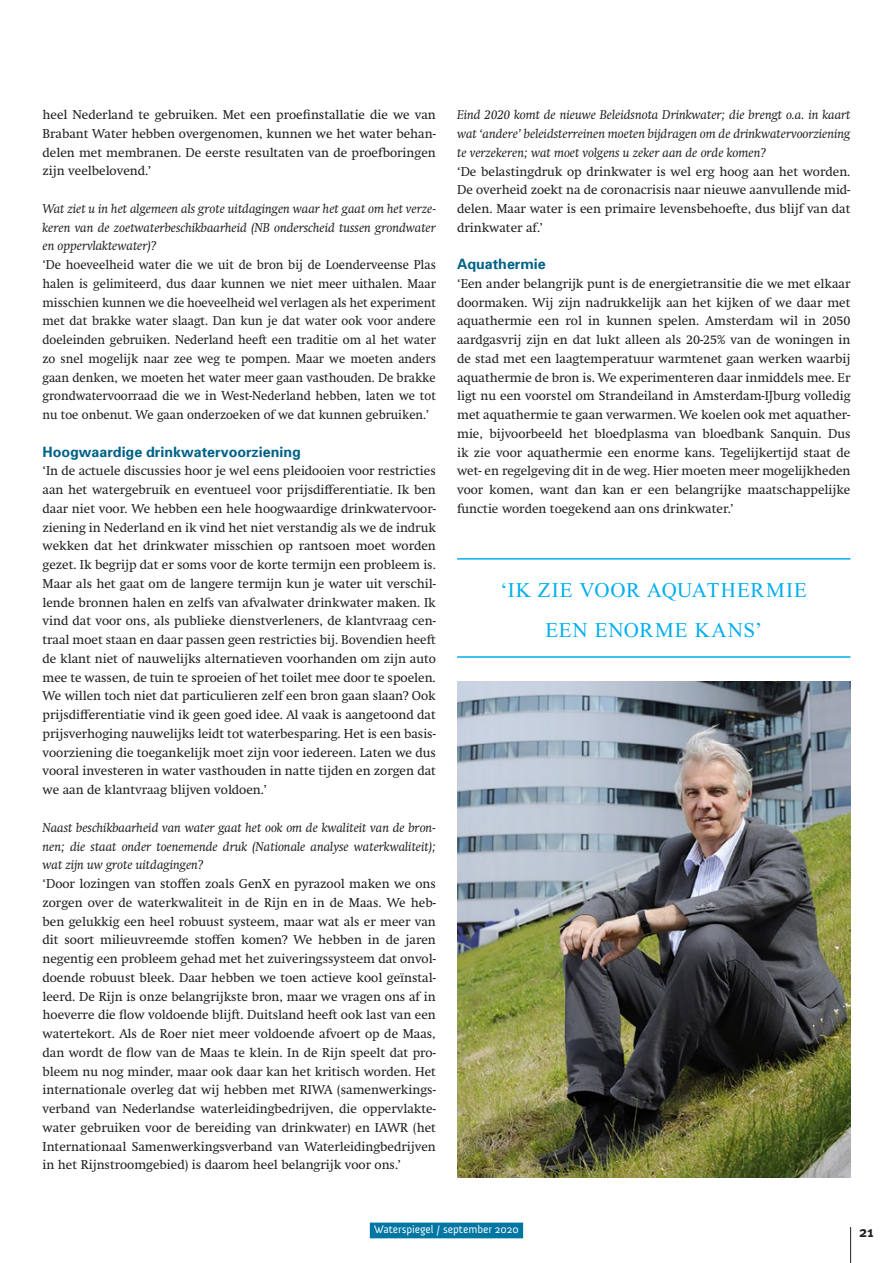
<style>
.page{position:relative;width:893px;height:1263px;background:#fff}
.page>*{position:absolute;margin:0;border:0;box-sizing:border-box;transform-origin:0 0}
.t1{font:21px/40.5px "Times New Roman";letter-spacing:.04em;color:#00aeef;text-align:center}
.t2{font:700 15px "Meta Plus";color:#231f20}
.t3{font:700 14.25px "Univers";color:#006288}
.t4{font:12.75px/18.8px "Swift";color:#231f20;text-align:justify}
.t5{font:12.75px/18.8px "Swift";color:#231f20;text-align:justify;scale:.96 1}
.t6{font:italic 12.75px/18.8px "Swift";color:#231f20;text-align:justify}
.t7{font:11.25px "Anivers";color:#fff}
</style>
<div class="page">
<hr style="left:850px;top:1227px;width:1px;height:36px;background:#231f20">
<div style="left:370px;top:1222px;width:153px;height:16px;background:#0076a3"></div>
<img style="left:457px;top:682px;width:394px;height:496px">
<hr style="left:457px;top:558px;width:393px;height:2px;background:#00aeef">
<hr style="left:457px;top:656px;width:393px;height:2px;background:#00aeef">
<p class="t4" style="left:43px;top:105px;width:395px">heel Nederland te gebruiken. Met een proefinstallatie die we van Brabant Water hebben overgenomen, kunnen we het water behan&shy;delen met membranen. De eerste resultaten van de proefboringen zijn veelbelovend.’</p>
<p class="t6" style="left:43px;top:199px;width:395px">Wat ziet u in het algemeen als grote uitdagingen waar het gaat om het verze&shy;keren van de zoetwaterbeschikbaarheid (NB onderscheid tussen grondwater en oppervlaktewater)?</p>
<p class="t5" style="left:43px;top:255px;width:411px">‘De hoeveelheid water die we uit de bron bij de Loenderveense Plas halen is gelimiteerd, dus daar kunnen we niet meer uithalen. Maar misschien kunnen we die hoeveelheid wel verlagen als het experiment met dat brakke water slaagt. Dan kun je dat water ook voor andere doeleinden gebruiken. Nederland heeft een traditie om al het water zo snel mogelijk naar zee weg te pompen. Maar we moeten anders gaan denken, we moeten het water meer gaan vasthouden. De brakke grondwatervoorraad die we in West-Nederland hebben, laten we tot nu toe onbenut. We gaan onderzoeken of we dat kunnen gebruiken.’</p>
<p class="t3" style="left:43px;top:442px;width:260px">Hoogwaardige drinkwatervoorziening</p>
<p class="t4" style="left:43px;top:462px;width:395px">‘In de actuele discussies hoor je wel eens pleidooien voor restricties aan het watergebruik en eventueel voor prijsdifferentiatie. Ik ben daar niet voor. We hebben een hele hoogwaardige drinkwatervoor&shy;ziening in Nederland en ik vind het niet verstandig als we de indruk wekken dat het drinkwater misschien op rantsoen moet worden gezet. Ik begrijp dat er soms voor de korte termijn een probleem is.<br>Maar als het gaat om de langere termijn kun je water uit verschil&shy;lende bronnen halen en zelfs van afvalwater drinkwater maken. Ik vind dat voor ons, als publieke dienstverleners, de klantvraag cen&shy;traal moet staan en daar passen geen restricties bij. Bovendien heeft de klant niet of nauwelijks alternatieven voorhanden om zijn auto mee te wassen, de tuin te sproeien of het toilet mee door te spoelen.<br>We willen toch niet dat particulieren zelf een bron gaan slaan? Ook prijsdifferentiatie vind ik geen goed idee. Al vaak is aangetoond dat prijsverhoging nauwelijks leidt tot waterbesparing. Het is een basis&shy;voorziening die toegankelijk moet zijn voor iedereen. Laten we dus vooral investeren in water vasthouden in natte tijden en zorgen dat we aan de klantvraag blijven voldoen.’</p>
<p class="t6" style="left:43px;top:818px;width:395px">Naast beschikbaarheid van water gaat het ook om de kwaliteit van de bron&shy;nen; die staat onder toenemende druk (Nationale analyse waterkwaliteit); wat zijn uw grote uitdagingen?</p>
<p class="t4" style="left:43px;top:874px;width:395px">‘Door lozingen van stoffen zoals GenX en pyrazool maken we ons zorgen over de waterkwaliteit in de Rijn en in de Maas. We heb&shy;ben gelukkig een heel robuust systeem, maar wat als er meer van dit soort milieuvreemde stoffen komen? We hebben in de jaren negentig een probleem gehad met het zuiveringssysteem dat onvol&shy;doende robuust bleek. Daar hebben we toen actieve kool geïnstal&shy;leerd. De Rijn is onze belangrijkste bron, maar we vragen ons af in hoeverre die flow voldoende blijft. Duitsland heeft ook last van een watertekort. Als de Roer niet meer voldoende afvoert op de Maas, dan wordt de flow van de Maas te klein. In de Rijn speelt dat pro&shy;bleem nu nog minder, maar ook daar kan het kritisch worden. Het internationale overleg dat wij hebben met RIWA (samenwerkings&shy;verband van Nederlandse waterleidingbedrijven, die oppervlakte&shy;water gebruiken voor de bereiding van drinkwater) en IAWR (het Internationaal Samenwerkingsverband van Waterleidingbedrijven in het Rijnstroomgebied) is daarom heel belangrijk voor ons.’</p>
<p class="t6" style="left:457px;top:106px;width:395px">Eind 2020 komt de nieuwe Beleidsnota Drinkwater; die brengt o.a. in kaart wat ‘andere’ beleidsterreinen moeten bijdragen om de drinkwatervoorziening te verzekeren; wat moet volgens u zeker aan de orde komen?</p>
<p class="t4" style="left:457px;top:162px;width:395px">‘De belastingdruk op drinkwater is wel erg hoog aan het worden.<br>De overheid zoekt na de coronacrisis naar nieuwe aanvullende mid&shy;delen. Maar water is een primaire levensbehoefte, dus blijf van dat drinkwater af.’</p>
<p class="t3" style="left:457px;top:255px;width:90px">Aquathermie</p>
<p class="t4" style="left:457px;top:274px;width:395px">‘Een ander belangrijk punt is de energietransitie die we met elkaar doormaken. Wij zijn nadrukkelijk aan het kijken of we daar met aquathermie een rol in kunnen spelen. Amsterdam wil in 2050 aardgasvrij zijn en dat lukt alleen als 20-25% van de woningen in de stad met een laagtemperatuur warmtenet gaan werken waarbij aquathermie de bron is. We experimenteren daar inmiddels mee. Er ligt nu een voorstel om Strandeiland in Amsterdam-IJburg volledig met aquathermie te gaan verwarmen. We koelen ook met aquather&shy;mie, bijvoorbeeld het bloedplasma van bloedbank Sanquin. Dus ik zie voor aquathermie een enorme kans. Tegelijkertijd staat de wet- en regelgeving dit in de weg. Hier moeten meer mogelijkheden voor komen, want dan kan er een belangrijke maatschappelijke functie worden toegekend aan ons drinkwater.’</p>
<h1 class="t1" style="left:501px;top:569px;width:308px">‘IK ZIE VOOR AQUATHERMIE<br>EEN ENORME KANS’</h1>
<p class="t7" style="left:374px;top:1223px;width:146px">Waterspiegel / september 2020</p>
<p class="t2" style="left:859px;top:1223px;width:16px">21</p>
</div>
